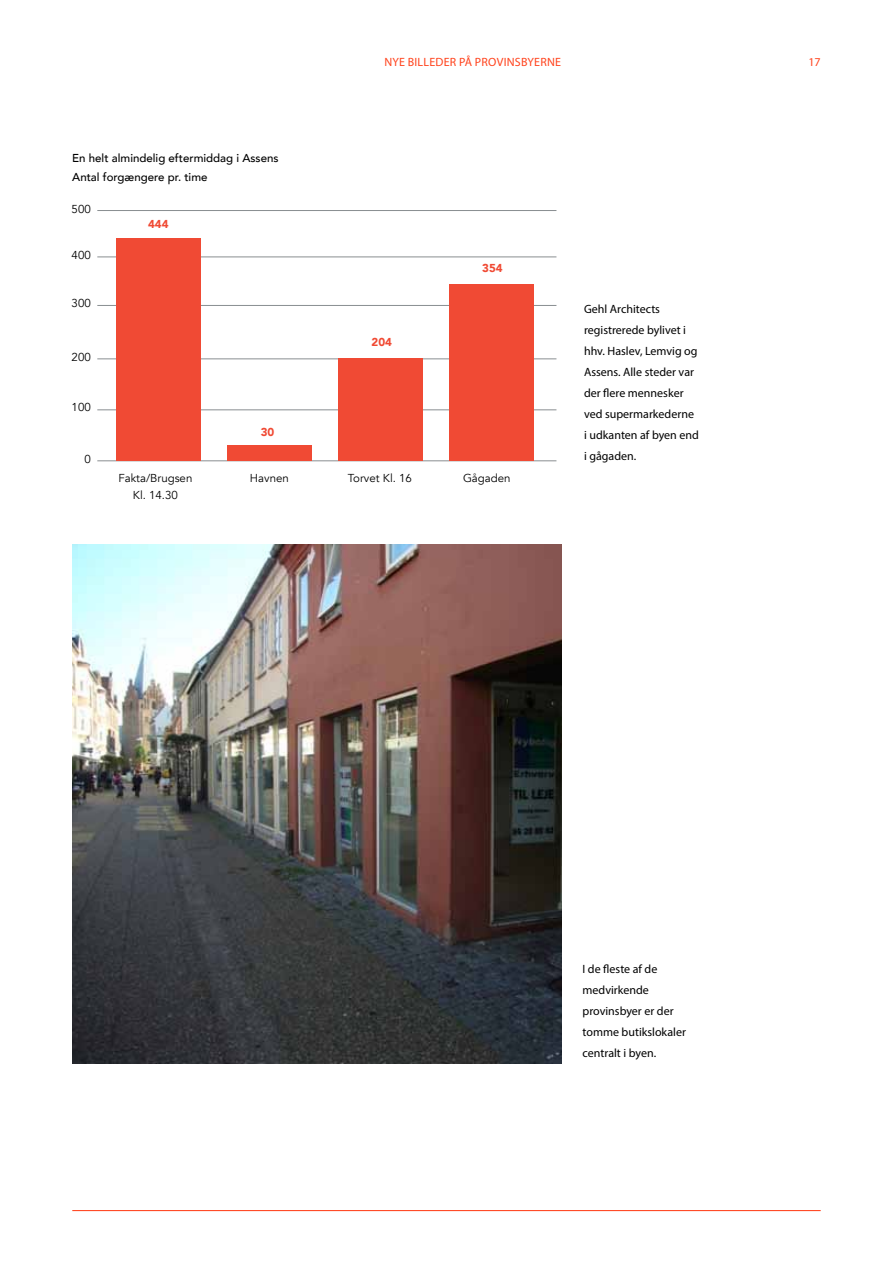
<style>
.page{position:relative;width:893px;height:1263px;background:#fff}
.page>*{position:absolute;margin:0;border:0;box-sizing:border-box;transform-origin:0 0}
.t1{font:12px/21px "Myriad Pro";color:#000}
.t2{font:12px "Myriad Pro";letter-spacing:.02em;color:#ff431d}
.t3{font:11.55px/17px "Avenir";color:#000;text-align:center}
.t4{font:500 11.55px/19.4px "Avenir";color:#000}
.t5{font:900 11.55px "Avenir";color:#f04a34}
</style>
<div class="page">
<hr style="left:72px;top:1210px;width:749px;height:1px;background:#ff431d">
<img style="left:72px;top:544px;width:489px;height:519px">
<hr style="left:97px;top:460px;width:459px;height:1px;background:#898e91">
<hr style="left:97px;top:359px;width:459px;height:1px;background:#898e91">
<hr style="left:97px;top:409px;width:459px;height:1px;background:#898e91">
<hr style="left:97px;top:305px;width:459px;height:1px;background:#898e91">
<hr style="left:97px;top:257px;width:459px;height:1px;background:#898e91">
<hr style="left:97px;top:210px;width:459px;height:1px;background:#898e91">
<div style="left:116px;top:239px;width:85px;height:222px;background:#f04a34"></div>
<div style="left:227px;top:446px;width:85px;height:15px;background:#f04a34"></div>
<div style="left:338px;top:359px;width:85px;height:102px;background:#f04a34"></div>
<div style="left:449px;top:284px;width:85px;height:177px;background:#f04a34"></div>
<p class="t4" style="left:72px;top:147px;width:208px">En helt almindelig eftermiddag i Assens<br>Antal forgængere pr. time</p>
<p class="t5" style="left:148px;top:214px;width:22px">444</p>
<p class="t3" style="left:72px;top:201px;width:21px">500</p>
<p class="t3" style="left:72px;top:247px;width:21px">400</p>
<p class="t3" style="left:72px;top:294px;width:21px">300</p>
<p class="t3" style="left:72px;top:349px;width:21px">200</p>
<p class="t3" style="left:72px;top:399px;width:21px">100</p>
<p class="t5" style="left:261px;top:422px;width:15px">30</p>
<p class="t2" style="left:384px;top:55px;width:178px">Nye billeder på provinsbyerne</p>
<p class="t2" style="left:808px;top:55px;width:14px">17</p>
<p class="t5" style="left:372px;top:332px;width:22px">204</p>
<p class="t5" style="left:482px;top:258px;width:22px">354</p>
<p class="t1" style="left:584px;top:298px;width:116px">Gehl Architects registrerede bylivet i hhv. Haslev, Lemvig og<br>Assens. Alle steder var der flere mennesker ved supermarkederne i udkanten af byen end</p>
<p class="t3" style="left:84px;top:451px;width:8px">0</p>
<p class="t1" style="left:584px;top:445px;width:54px">i gågaden.</p>
<p class="t3" style="left:118px;top:469px;width:76px">Fakta/Brugsen<br>Kl. 14.30</p>
<p class="t3" style="left:250px;top:469px;width:40px">Havnen</p>
<p class="t3" style="left:348px;top:469px;width:66px">Torvet Kl. 16</p>
<p class="t3" style="left:463px;top:469px;width:49px">Gågaden</p>
<p class="t1" style="left:583px;top:958px;width:105px">I de fleste af de medvirkende provinsbyer er der tomme butikslokaler centralt i byen.</p>
</div>
